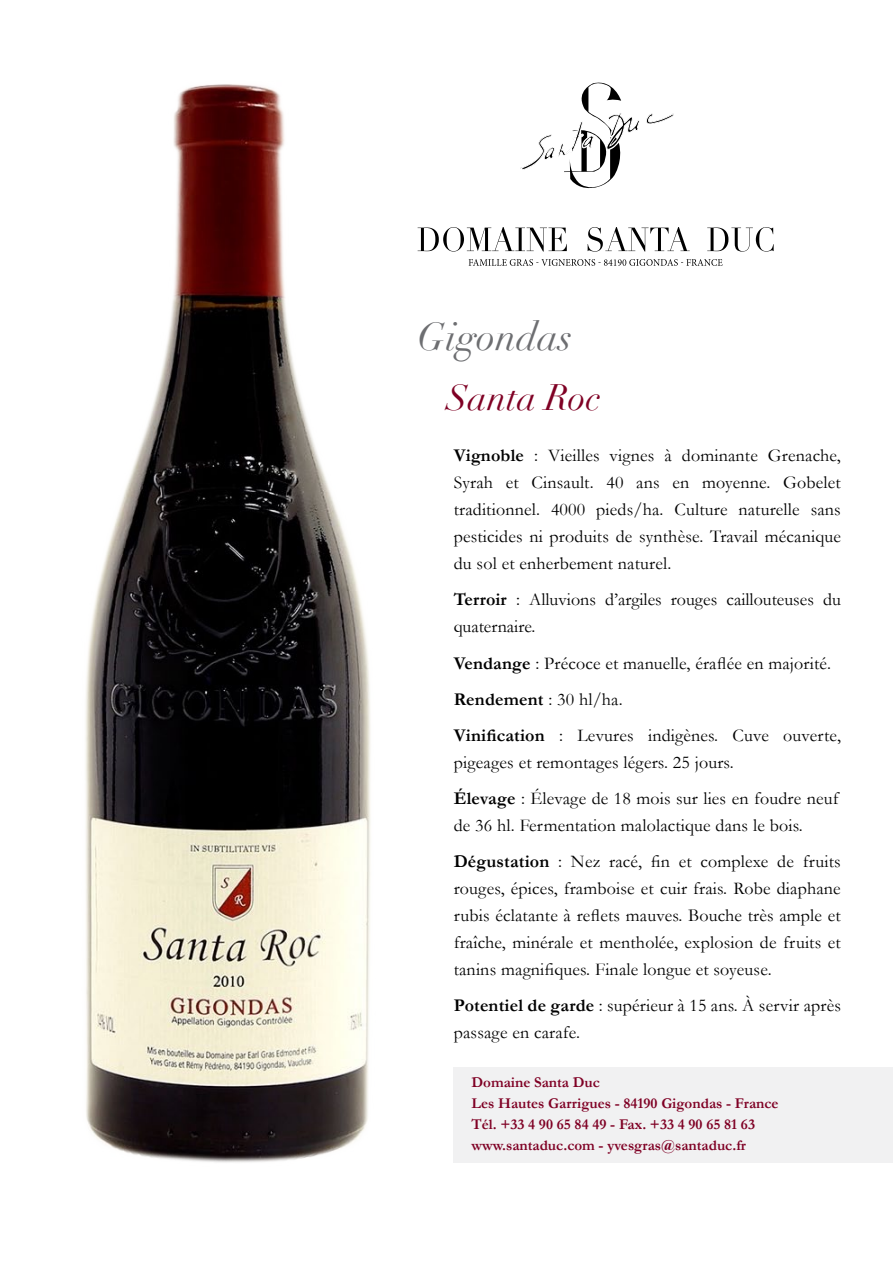
<style>
.page{position:relative;width:893px;height:1263px;background:#fff}
.page>*{position:absolute;margin:0;border:0;box-sizing:border-box;transform-origin:0 0}
.t1{font:italic 39px "Didot";color:#6d6e71}
.t2{font:italic 36px "Didot";color:#7f0024}
.t3{font:18px/27px "Garamond";letter-spacing:.01em;color:#000}
.t4{font:700 15px/21px "Garamond";color:#7f0024}
.s1{font-weight:700}
</style>
<div class="page">
<div style="left:454px;top:1067px;width:439px;height:95px;background:#f1f1f2"></div>
<img style="left:85px;top:84px;width:286px;height:1079px">
<svg style="left:418px;top:227px;width:356px;height:25px"></svg>
<svg style="left:469px;top:259px;width:254px;height:7px"></svg>
<svg style="left:646px;top:113px;width:27px;height:11px"></svg>
<svg style="left:521px;top:82px;width:118px;height:107px"></svg>
<h1 class="t1" style="left:418px;top:313px;width:156px">Gigondas</h1>
<h2 class="t2" style="left:446px;top:375px;width:155px">Santa Roc</h2>
<p class="t3" style="left:454px;top:442px;width:389px;text-align:justify"><span class="s1">Vignoble</span> : Vieilles vignes à dominante Grenache, Syrah et Cinsault. 40 ans en moyenne. Gobelet traditionnel. 4000 pieds/ha. Culture naturelle sans pesticides ni produits de synthèse. Travail mécanique du sol et enherbement naturel.</p>
<p class="t3" style="left:454px;top:586px;width:389px"><span class="s1">Terroir</span> : Alluvions d’argiles rouges caillouteuses du quaternaire.</p>
<p class="t3" style="left:454px;top:644px;width:389px;line-height:36px"><span class="s1">Vendange</span> : Précoce et manuelle, éraflée en majorité.<br><span class="s1">Rendement</span> : 30 hl/ha.<br><span class="s1">Vinification</span> : Levures indigènes. Cuve ouverte,</p>
<p class="t3" style="left:454px;top:743px;width:386px;line-height:36px">pigeages et remontages légers. 25 jours.<br><span class="s1">Élevage</span> : Élevage de 18 mois sur lies en foudre neuf</p>
<p class="t3" style="left:454px;top:806px;width:388px;line-height:36px">de 36 hl. Fermentation malolactique dans le bois.<br><span class="s1">Dégustation</span> : Nez racé, fin et complexe de fruits</p>
<p class="t3" style="left:454px;top:874px;width:389px;text-align:justify">rouges, épices, framboise et cuir frais. Robe diaphane rubis éclatante à reflets mauves. Bouche très ample et fraîche, minérale et mentholée, explosion de fruits et tanins magnifiques. Finale longue et soyeuse.</p>
<p class="t3" style="left:454px;top:991px;width:389px"><span class="s1">Potentiel de garde</span> : supérieur à 15 ans. À servir après passage en carafe.</p>
<p class="t4" style="left:471px;top:1072px;width:309px">Domaine Santa Duc<br>Les Hautes Garrigues - 84190 Gigondas - France Tél. +33 4 90 65 84 49 - Fax. +33 4 90 65 81 63 www.santaduc.com - yvesgras@santaduc.fr</p>
</div>
